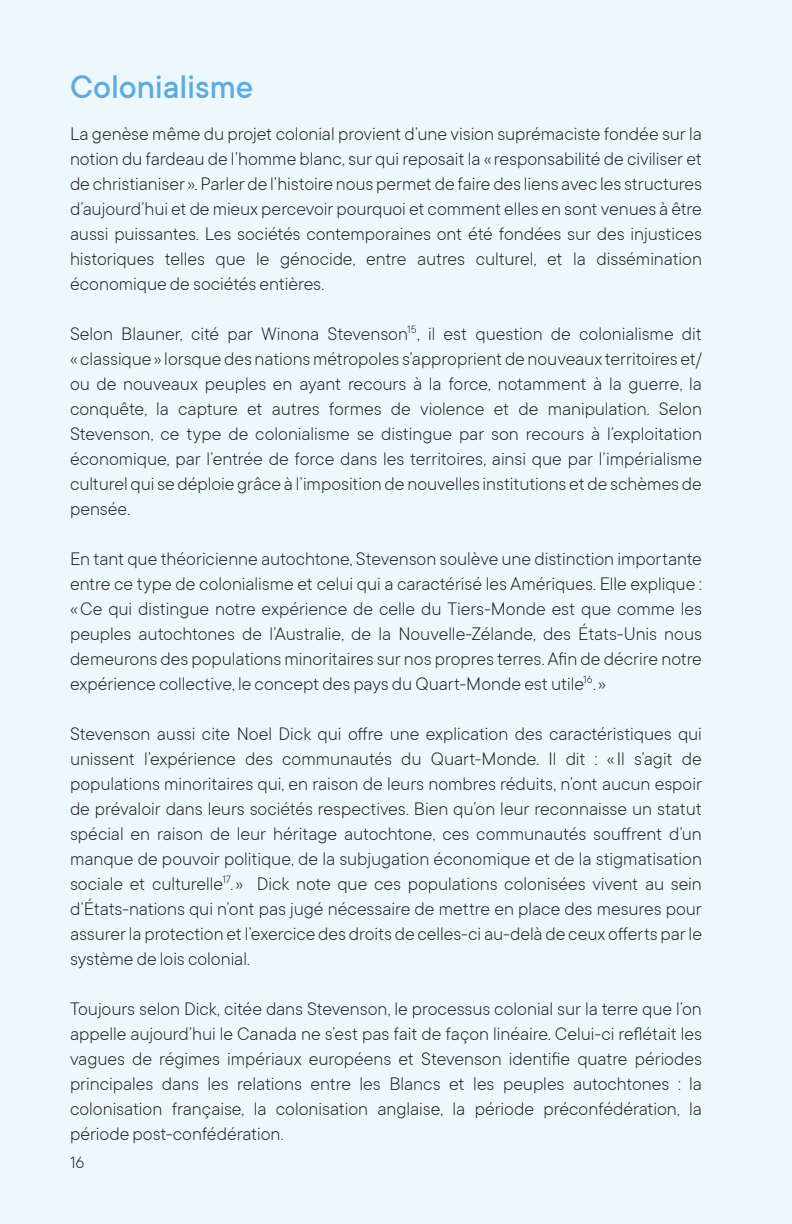
<style>
.page{position:relative;width:792px;height:1224px;background:#edf8fd}
.page>*{position:absolute;margin:0;border:0;box-sizing:border-box;transform-origin:0 0}
.t1{font:500 36px "TT Commons";color:#5eabdf}
.t2{font:300 20px/25px "TT Commons";color:#231f20;text-align:justify}
.t3{font:300 18px "TT Commons";color:#231f20}
</style>
<div class="page">
<h1 class="t1" style="left:70px;top:65px;width:185px">Colonialisme</h1>
<p class="t2" style="left:70px;top:120px;width:634px">La genèse même du projet colonial provient d’une vision suprémaciste fondée sur la notion du fardeau de l’homme blanc, sur qui reposait la «responsabilité de civiliser et de christianiser». Parler de l’histoire nous permet de faire des liens avec les structures d’aujourd’hui et de mieux percevoir pourquoi et comment elles en sont venues à être aussi puissantes. Les sociétés contemporaines ont été fondées sur des injustices historiques telles que le génocide, entre autres culturel, et la dissémination économique de sociétés entières.</p>
<p class="t2" style="left:70px;top:320px;width:634px">Selon Blauner, cité par Winona Stevenson<sup>15</sup>, il est question de colonialisme dit «classique» lorsque des nations métropoles s’approprient de nouveaux territoires et/ ou de nouveaux peuples en ayant recours à la force, notamment à la guerre, la conquête, la capture et autres formes de violence et de manipulation. Selon Stevenson, ce type de colonialisme se distingue par son recours à l’exploitation économique, par l’entrée de force dans les territoires, ainsi que par l’impérialisme culturel qui se déploie grâce à l’imposition de nouvelles institutions et de schèmes de pensée.</p>
<p class="t2" style="left:70px;top:545px;width:634px">En tant que théoricienne autochtone, Stevenson soulève une distinction importante entre ce type de colonialisme et celui qui a caractérisé les Amériques. Elle explique : «Ce qui distingue notre expérience de celle du Tiers-Monde est que comme les peuples autochtones de l’Australie, de la Nouvelle-Zélande, des États-Unis nous demeurons des populations minoritaires sur nos propres terres. Afin de décrire notre expérience collective, le concept des pays du Quart-Monde est utile<sup>16</sup>.»</p>
<p class="t2" style="left:70px;top:720px;width:634px">Stevenson aussi cite Noel Dick qui offre une explication des caractéristiques qui unissent l’expérience des communautés du Quart-Monde. Il dit : «Il s’agit de populations minoritaires qui, en raison de leurs nombres réduits, n’ont aucun espoir de prévaloir dans leurs sociétés respectives. Bien qu’on leur reconnaisse un statut spécial en raison de leur héritage autochtone, ces communautés souffrent d’un manque de pouvoir politique, de la subjugation économique et de la stigmatisation sociale et culturelle<sup>17</sup>.» Dick note que ces populations colonisées vivent au sein d’États-nations qui n’ont pas jugé nécessaire de mettre en place des mesures pour assurer la protection et l’exercice des droits de celles-ci au-delà de ceux offerts par le système de lois colonial.</p>
<p class="t2" style="left:70px;top:995px;width:634px">Toujours selon Dick, citée dans Stevenson, le processus colonial sur la terre que l’on appelle aujourd’hui le Canada ne s’est pas fait de façon linéaire. Celui-ci reflétait les vagues de régimes impériaux européens et Stevenson identifie quatre périodes principales dans les relations entre les Blancs et les peuples autochtones : la colonisation française, la colonisation anglaise, la période préconfédération, la période post-confédération.</p>
<p class="t3" style="left:70px;top:1151px;width:16px">16</p>
</div>
